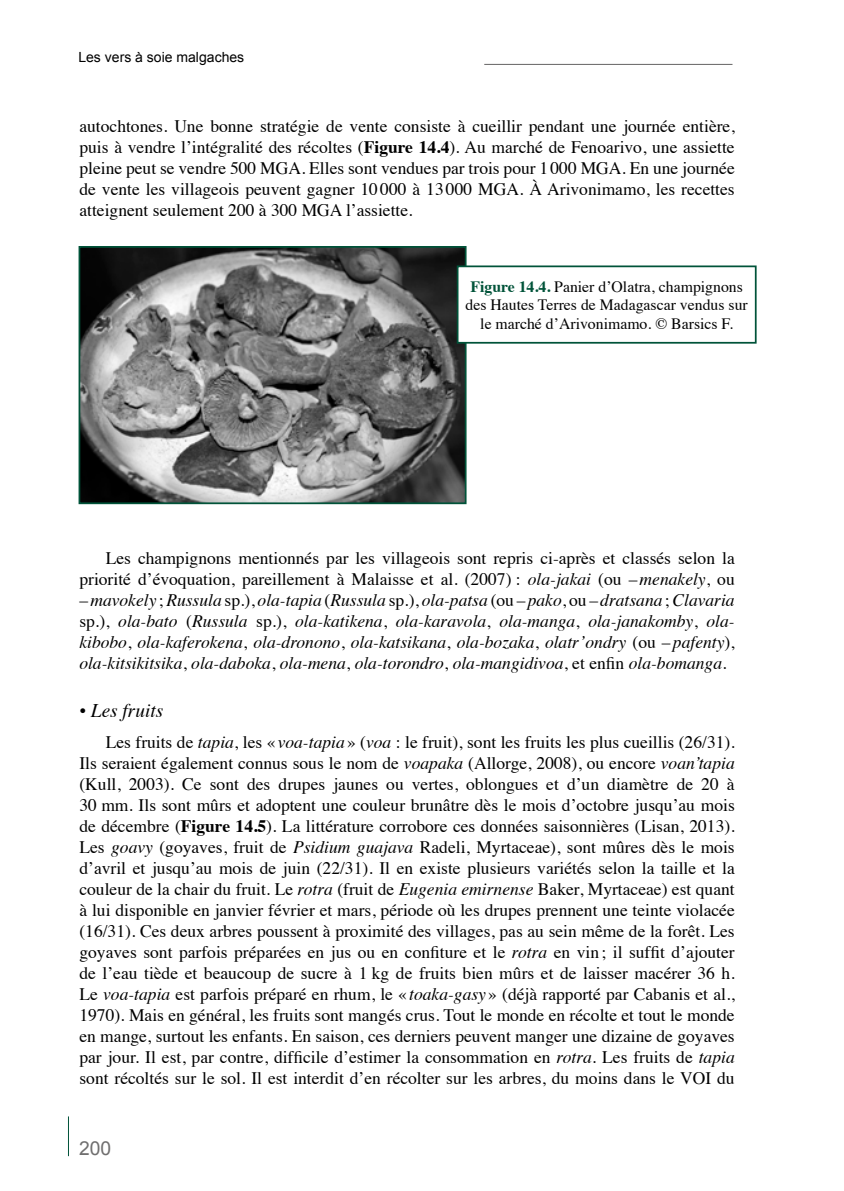
<style>
.page{position:relative;width:844px;height:1191px;background:#fff}
.page>*{position:absolute;margin:0;border:0;box-sizing:border-box;transform-origin:0 0}
.t1{font:italic 19.25px "Times";color:#000}
.t2{font:19.25px "Arial";color:#706f6f}
.t3{font:17.5px/21px "Times";color:#000;text-align:justify}
.t4{font:italic 17.5px/21px "Times";color:#000;text-align:justify}
.t5{font:15.75px/18.9px "Times";color:#000;text-align:center}
.t6{font:14px "Arial";color:#000}
.s1{font-weight:700}
.s2{font-weight:700;color:#005339}
.s3{font-style:normal}
.s4{font-family:"Times New Roman";font-style:normal}
.s5{font-style:italic}
</style>
<div class="page">
<hr style="left:484px;top:64px;width:248px;height:1px;background:#646363">
<hr style="left:68px;top:1116px;width:1px;height:40px;background:#005339">
<img style="left:81px;top:249px;width:382px;height:252px">
<div style="left:78px;top:246px;width:388px;height:258px;border:2px solid #005339"></div>
<div style="left:457px;top:266px;width:298px;height:77px;background:#fff"></div>
<div style="left:456px;top:265px;width:300px;height:79px;border:2px solid #005339"></div>
<p class="t6" style="left:78px;top:48px;width:167px">Les vers à soie malgaches</p>
<p class="t3" style="left:79px;top:114px;width:656px">autochtones. Une bonne stratégie de vente consiste à cueillir pendant une journée entière, puis à vendre l’intégralité des récoltes (<span class="s1">Figure 14.4</span>). Au marché de Fenoarivo, une assiette pleine peut se vendre 500 MGA. Elles sont vendues par trois pour 1 000 MGA. En une journée de vente les villageois peuvent gagner 10 000 à 13000 MGA. à Arivonimamo, les recettes atteignent seulement 200 à 300 MGA l’assiette.</p>
<p class="t5" style="left:465px;top:275px;width:284px"><span class="s2">Figure 14.4.</span> Panier d’Olatra, champignons des Hautes Terres de Madagascar vendus sur le marché d’Arivonimamo. © Barsics F.</p>
<p class="t4" style="left:79px;top:546px;width:656px;text-indent:26px"><span class="s3">Les champignons mentionnés par les villageois sont repris ci-après et classés selon la priorité d’évoquation, pareillement à Malaisse et al. (2007) :</span> ola-jakai <span class="s3">(ou –</span>menakely<span class="s3">, ou –</span>mavokely <span class="s3">;</span> Russula <span class="s3">sp.),</span> ola-tapia <span class="s3">(</span>Russula <span class="s3">sp.),</span> ola-patsa <span class="s3">(ou –</span>pako<span class="s3">, ou –</span>dratsana<span class="s3">;</span> Clavaria <span class="s3">sp.),</span> ola-bato <span class="s3">(</span>Russula <span class="s3">sp.),</span> ola-katikena<span class="s3">,</span> ola-karavola<span class="s3">,</span> ola-manga<span class="s3">,</span> ola-janakomby<span class="s3">,</span> ola&shy;kibobo<span class="s3">,</span> ola-kaferokena<span class="s3">,</span> ola-dronono<span class="s3">,</span> ola-katsikana<span class="s3">,</span> ola-bozaka<span class="s3">,</span> olatr’ondry <span class="s3">(ou –</span> pafenty<span class="s3">), </span>ola-kitsikitsika<span class="s3">,</span> ola-daboka<span class="s3">,</span> ola-mena<span class="s3">,</span> ola-torondro<span class="s3">,</span> ola-mangidivoa<span class="s3">, et enfin</span> ola-bomanga<span class="s3">.</span></p>
<p class="t1" style="left:79px;top:693px;width:85px"><span class="s4">•</span> Les fruits</p>
<p class="t3" style="left:79px;top:730px;width:656px;text-indent:26px">Les fruits de <span class="s5">tapia</span>, les « <span class="s5">voa-tapia</span> » (<span class="s5">voa</span> : le fruit), sont les fruits les plus cueillis (26/31).<br>Ils seraient également connus sous le nom de <span class="s5">voapaka</span> (Allorge, 2008), ou encore <span class="s5">voan’tapia </span>(Kull, 2003). Ce sont des drupes jaunes ou vertes, oblongues et d’un diamètre de 20 à 30 mm. Ils sont mûrs et adoptent une couleur brunâtre dès le mois d’octobre jusqu’au mois de décembre (<span class="s1">Figure 14.5</span>). La littérature corrobore ces données saisonnières (Lisan, 2013).<br>Les <span class="s5">goavy</span> (goyaves, fruit de <span class="s5">Psidium guajava</span> Radeli, Myrtaceae), sont mûres dès le mois d’avril et jusqu’au mois de juin (22/31). Il en existe plusieurs variétés selon la taille et la couleur de la chair du fruit. Le <span class="s5">rotra</span> (fruit de <span class="s5">Eugenia emirnense</span> Baker, Myrtaceae) est quant à lui disponible en janvier février et mars, période où les drupes prennent une teinte violacée (16/31). Ces deux arbres poussent à proximité des villages, pas au sein même de la forêt. Les goyaves sont parfois préparées en jus ou en confiture et le <span class="s5">rotra</span> en vin; il suffit d’ajouter de l’eau tiède et beaucoup de sucre à 1 kg de fruits bien mûrs et de laisser macérer 36 h.<br>Le <span class="s5">voa-tapia</span> est parfois préparé en rhum, le « <span class="s5">toaka-gasy</span> » (déjà rapporté par Cabanis et al., 1970). Mais en général, les fruits sont mangés crus. Tout le monde en récolte et tout le monde en mange, surtout les enfants. En saison, ces derniers peuvent manger une dizaine de goyaves par jour. Il est, par contre, difficile d’estimer la consommation en <span class="s5">rotra</span>. Les fruits de <span class="s5">tapia </span>sont récoltés sur le sol. Il est interdit d’en récolter sur les arbres, du moins dans le VOI du</p>
<p class="t2" style="left:79px;top:1135px;width:34px">200</p>
</div>
